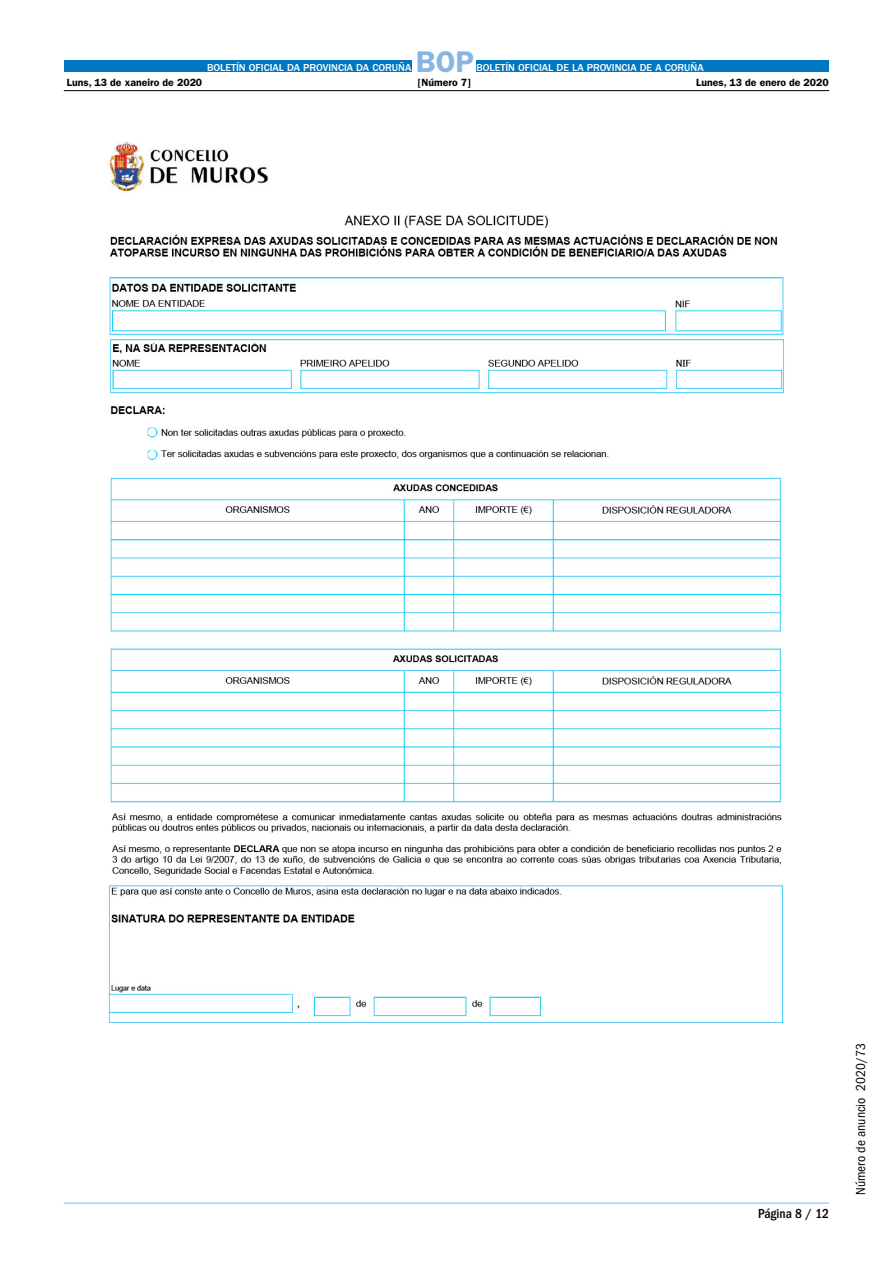
<style>
.page{position:relative;width:893px;height:1263px;background:#fff}
.page>*{position:absolute;margin:0;border:0;box-sizing:border-box;transform-origin:0 0}
.t1{font:600 30px "ITC Franklin Gothic Std";color:#88b6e3}
.t2{font:condensed 13.5px "ITC Franklin Gothic Std";color:#000}
.t3{font:500 condensed 13.5px "ITC Franklin Gothic Std";color:#000}
.t4{font:500 10.5px "ITC Franklin Gothic Std";color:#fff}
.t5{font:600 10.5px "ITC Franklin Gothic Std";color:#000}
</style>
<div class="page">
<div style="left:64px;top:60px;width:347px;height:12px;background:#0078c1"></div>
<div style="left:476px;top:60px;width:353px;height:12px;background:#0078c1"></div>
<hr style="left:64px;top:90px;width:765px;height:1px;background:#000">
<hr style="left:64px;top:1203px;width:765px;height:1px;background:#88b6e3">
<img style="left:108px;top:141px;width:676px;height:882px">
<p class="t4" style="left:207px;top:62px;width:206px">BOLETÍN OFICIAL DA PROVINCIA DA CORUÑA</p>
<h1 class="t1" style="left:416px;top:44px;width:60px">BOP</h1>
<p class="t4" style="left:476px;top:62px;width:229px">BOLETÍN OFICIAL DE LA PROVINCIA DE A CORUÑA</p>
<p class="t5" style="left:67px;top:76px;width:137px">Luns, 13 de xaneiro de 2020</p>
<p class="t5" style="left:418px;top:76px;width:55px">[Número 7]</p>
<p class="t5" style="left:696px;top:76px;width:134px">Lunes, 13 de enero de 2020</p>
<p class="t3" style="left:758px;top:1206px;width:73px">Página 8 / 12</p>
<p class="t2" style="left:853px;top:1195px;width:153px;rotate:-90deg">Número de anuncio 2020/73</p>
</div>
